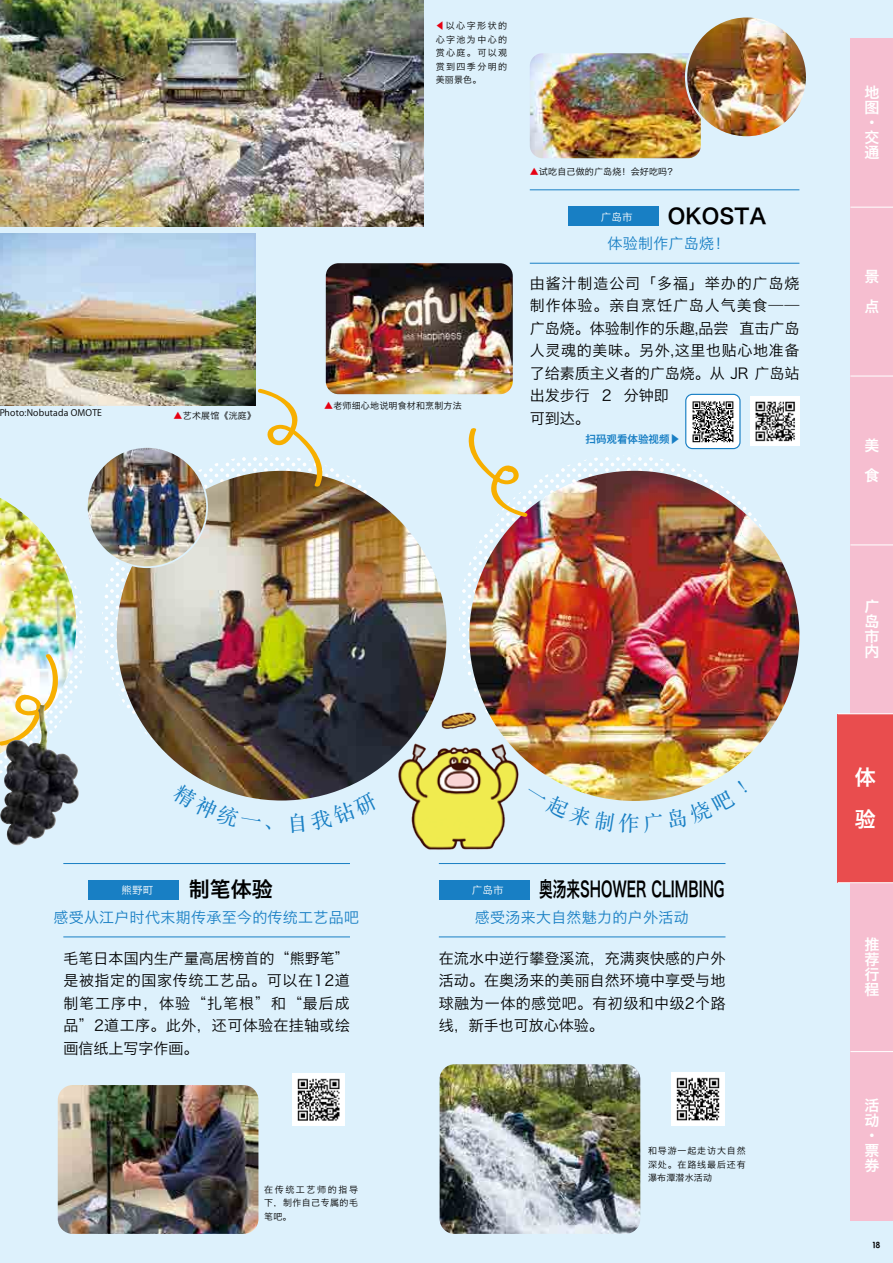
<style>
.page{position:relative;width:893px;height:1263px;background:#ddf1fc}
.page>*{position:absolute;margin:0;border:0;box-sizing:border-box;transform-origin:0 0}
.t1{font:21px "Hiragino Sans GB W6";color:#000;scale:.65 1}
.t2{font:21px "Hiragino Sans GB W6";color:#000}
.t3{font:21px/42px "Hiragino Sans GB W6";color:#fff}
.t4{font:15px/22.5px "Hiragino Sans GB W3";letter-spacing:.025em;color:#000;text-align:justify}
.t5{font:15px/22.5px "Hiragino Sans GB W3";letter-spacing:.045em;color:#000}
.t6{font:15px "Hiragino Sans GB W3";letter-spacing:.02em;color:#187fc4}
.t7{font:15px/15px "Hiragino Sans GB W6";color:#fff}
.t8{font:10.5px "Hiragino Sans GB W3";letter-spacing:.02em;color:#fff}
.t9{font:10.5px "Hiragino Sans GB W6";color:#187fc4}
.t10{font:9px/13.5px "Hiragino Sans GB W3";letter-spacing:.07em;color:#000;text-align:justify}
.t11{font:9px "Hiragino Sans GB W3";letter-spacing:.02em;color:#000}
.t12{font:9px "Koz Go Pro";letter-spacing:.02em;color:#000}
.s1{color:#e60012}
.s2{font-family:"Koz Go Pro";color:#e60012}
.s3{font-family:"Koz Go Pr 6 N"}
</style>
<div class="page">
<img style="left:530px;top:53px;width:171px;height:105px">
<img style="left:326px;top:263px;width:187px;height:131px">
<svg style="left:459px;top:455px;width:332px;height:332px"></svg>
<svg style="left:102px;top:455px;width:332px;height:332px"></svg>
<img style="left:469px;top:471px;width:330px;height:330px;border-radius:165px">
<img style="left:384px;top:704px;width:150px;height:146px">
<svg style="left:468px;top:428px;width:61px;height:89px"></svg>
<div style="left:568px;top:206px;width:91px;height:20px;background:#187fc4"></div>
<hr style="left:530px;top:263px;width:269px;height:1px;background:#187fc4">
<hr style="left:530px;top:189px;width:269px;height:1px;background:#187fc4">
<div style="left:850px;top:38px;width:43px;height:1182px;background:#f6bed0"></div>
<div style="left:838px;top:714px;width:55px;height:169px;background:#e94d4e"></div>
<hr style="left:850px;top:1051px;width:43px;height:1px;background:#fff">
<hr style="left:838px;top:882px;width:55px;height:1px;background:#fff">
<hr style="left:838px;top:713px;width:55px;height:1px;background:#fff">
<hr style="left:850px;top:544px;width:43px;height:1px;background:#fff">
<hr style="left:850px;top:376px;width:43px;height:1px;background:#fff">
<hr style="left:850px;top:207px;width:43px;height:1px;background:#fff">
<div style="left:685px;top:15px;width:123px;height:124px;border:4px solid #ddf1fc;border-radius:50%"></div>
<img style="left:687px;top:18px;width:119px;height:118px;border-radius:59px">
<img style="left:750px;top:397px;width:49px;height:49px">
<div style="left:686px;top:394px;width:54px;height:55px;background:#fff;border-radius:7px"></div>
<div style="left:685px;top:394px;width:56px;height:55px;border:1px solid #187fc4;border-radius:7px"></div>
<svg style="left:693px;top:401px;width:40px;height:41px"></svg>
<img style="left:117px;top:471px;width:329px;height:329px;border-radius:165px">
<svg style="left:256px;top:388px;width:72px;height:99px"></svg>
<div style="left:86px;top:446px;width:122px;height:122px;border:4px solid #ddf1fc;border-radius:50%"></div>
<img style="left:88px;top:448px;width:118px;height:118px;border-radius:59px">
<img style="left:0;top:498px;width:86px;height:290px">
<img style="left:0;top:707px;width:62px;height:139px">
<img style="left:0;top:234px;width:255px;height:171px">
<img style="left:0;top:0;width:424px;height:226px">
<img style="left:58px;top:1085px;width:200px;height:149px">
<img style="left:440px;top:1064px;width:200px;height:170px">
<hr style="left:63px;top:936px;width:287px;height:1px;background:#187fc4">
<div style="left:89px;top:880px;width:90px;height:19px;background:#187fc4"></div>
<hr style="left:439px;top:936px;width:286px;height:1px;background:#187fc4">
<hr style="left:63px;top:863px;width:287px;height:1px;background:#187fc4">
<hr style="left:439px;top:863px;width:286px;height:1px;background:#187fc4">
<div style="left:439px;top:880px;width:91px;height:19px;background:#187fc4"></div>
<img style="left:292px;top:1073px;width:53px;height:52px">
<img style="left:671px;top:1072px;width:53px;height:53px">
<svg style="left:528px;top:781px;width:185px;height:52px"></svg>
<svg style="left:206px;top:782px;width:65px;height:19px"></svg>
<svg style="left:291px;top:791px;width:46px;height:10px"></svg>
<p class="t12" style="left:-1px;top:407px;width:104px">Photo:Nobutada OMOTE</p>
<p class="t10" style="left:174px;top:409px;width:84px"><span class="s1">▲</span>艺术展馆《洸庭》</p>
<p class="t10" style="left:436px;top:19px;width:73px"><span class="s2">◀</span>以心字形状的心字池为中心的赏心庭。可以观赏到四季分明的美丽景色。</p>
<p class="t11" style="left:324px;top:400px;width:139px"><span class="s1">▲</span>老师细心地说明食材和烹制方法</p>
<p class="t11" style="left:530px;top:166px;width:148px"><span class="s1">▲</span>试吃自己做的广岛烧！会好吃吗？</p>
<h1 class="t2" style="left:668px;top:202px;width:100px">OKOSTA</h1>
<p class="t6" style="left:607px;top:234px;width:124px">体验制作广岛烧！</p>
<p class="t8" style="left:601px;top:210px;width:33px">广岛市</p>
<p class="t5" style="left:530px;top:271px;width:271px">由酱汁制造公司「多福」举办的广岛烧制作体验。亲自烹饪广岛人气美食——广岛烧。体验制作的乐趣,品尝 直击广岛人灵魂的美味。另外,这里也贴心地准备了给素质主义者的广岛烧。从 JR 广岛站出发步行 2 分钟即<br>可到达。</p>
<p class="t9" style="left:586px;top:432px;width:96px">扫码观看体验视频<span class="s3">▶</span></p>
<h1 class="t2" style="left:189px;top:876px;width:85px">制笔体验</h1>
<p class="t6" style="left:53px;top:908px;width:307px">感受从江户时代末期传承至今的传统工艺品吧</p>
<p class="t8" style="left:121px;top:884px;width:33px">熊野町</p>
<p class="t4" style="left:63px;top:946px;width:288px">毛笔日本国内生产量高居榜首的“熊野笔”是被指定的国家传统工艺品。可以在12道制笔工序中，体验“扎笔根”和“最后成品”2道工序。此外，还可体验在挂轴或绘画信纸上写字作画。</p>
<p class="t10" style="left:264px;top:1182px;width:95px">在传统工艺师的指导下，制作自己专属的毛笔吧。</p>
<h1 class="t1" style="left:539px;top:876px;width:287px">奥汤来SHOWER CLIMBING</h1>
<p class="t6" style="left:475px;top:908px;width:215px">感受汤来大自然魅力的户外活动</p>
<p class="t8" style="left:472px;top:884px;width:33px">广岛市</p>
<p class="t4" style="left:439px;top:946px;width:288px">在流水中逆行攀登溪流，充满爽快感的户外活动。在奥汤来的美丽自然环境中享受与地球融为一体的感觉吧。有初级和中级2个路线，新手也可放心体验。</p>
<p class="t10" style="left:648px;top:1144px;width:99px">和导游一起走访大自然深处。在路线最后还有瀑布潭潜水活动</p>
<p class="t7" style="left:864px;top:84px;width:16px">地图·交通</p>
<p class="t7" style="left:864px;top:261px;width:16px;line-height:30px">景点</p>
<p class="t7" style="left:864px;top:430px;width:16px;line-height:30px">美食</p>
<p class="t7" style="left:864px;top:599px;width:16px;text-align:justify">广岛市内</p>
<h1 class="t3" style="left:855px;top:755px;width:22px">体验</h1>
<p class="t7" style="left:864px;top:936px;width:16px;text-align:justify">推荐行程</p>
<p class="t7" style="left:864px;top:1098px;width:16px">活动·票券</p>
</div>
